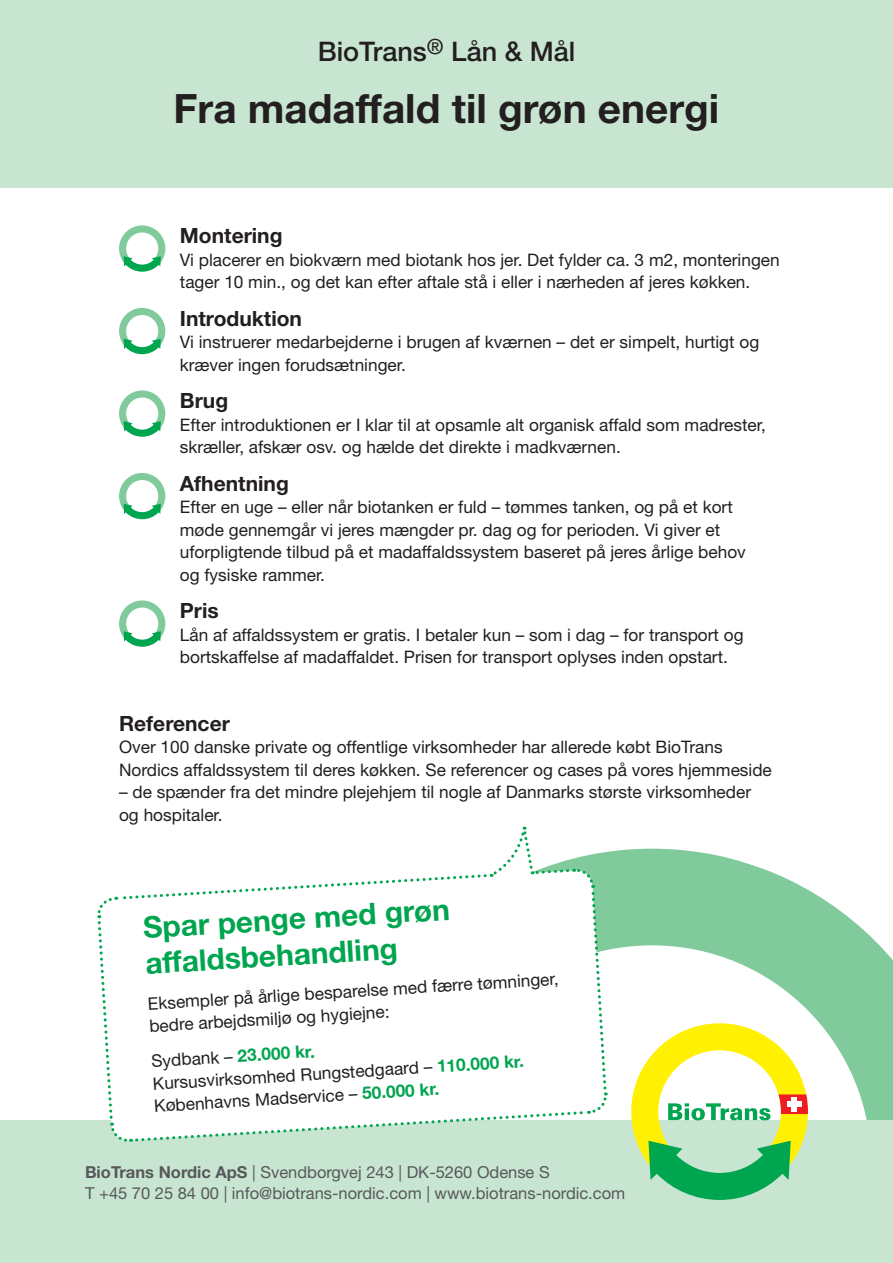
<style>
.page{position:relative;width:893px;height:1263px;background:#fff}
.page>*{position:absolute;margin:0;border:0;box-sizing:border-box;transform-origin:0 0}
.t1{font:700 40.5px "Helvetica Neue LT Pro";color:#231f20}
.t2{font:700 29.85px/36px "Helvetica Neue LT Pro";color:#00a54f}
.t3{font:500 27px "Helvetica Neue LT Pro";color:#231f20}
.t4{font:700 21px "Helvetica Neue LT Pro";color:#231f20}
.t5{font:17.25px/22.5px "Helvetica Neue LT Pro";color:#231f20}
.t6{font:16.5px/21px "Helvetica Neue LT Pro";color:#57585a}
.s1{font-weight:700;color:#00a54f}
.s2{font-weight:700}
</style>
<div class="page">
<svg style="left:608px;top:849px;width:285px;height:271px;fill:#80ca9c"></svg>
<div style="left:0;top:1120px;width:893px;height:143px;background:#c8e5d1"></div>
<svg style="left:631px;top:1023px;width:177px;height:177px"></svg>
<div style="left:792px;top:1097px;width:5px;height:14px;background:#fff"></div>
<div style="left:787px;top:1102px;width:14px;height:5px;background:#fff"></div>
<svg style="left:119px;top:225px;width:46px;height:47px"></svg>
<svg style="left:119px;top:308px;width:46px;height:46px"></svg>
<svg style="left:119px;top:390px;width:46px;height:47px"></svg>
<svg style="left:119px;top:473px;width:46px;height:46px"></svg>
<svg style="left:119px;top:600px;width:46px;height:47px"></svg>
<div style="left:0;top:0;width:893px;height:187px;background:#c8e5d1"></div>
<svg style="left:97px;top:827px;width:511px;height:315px"></svg>
<h3 class="t3" style="left:318px;top:35px;width:259px">BioTrans<sup>®</sup> Lån &amp; Mål</h3>
<h1 class="t1" style="left:174px;top:83px;width:547px">Fra madaffald til grøn energi</h1>
<p class="t4" style="left:180px;top:222px;width:104px">Montering</p>
<p class="t5" style="left:180px;top:248px;width:601px">Vi placerer en biokværn med biotank hos jer. Det fylder ca. 3 m2, monteringen tager 10 min., og det kan efter aftale stå i eller i nærheden af jeres køkken.</p>
<p class="t4" style="left:180px;top:305px;width:124px">Introduktion</p>
<p class="t5" style="left:180px;top:330px;width:581px">Vi instruerer medarbejderne i brugen af kværnen – det er simpelt, hurtigt og kræver ingen forudsætninger.</p>
<p class="t4" style="left:180px;top:387px;width:50px">Brug</p>
<p class="t5" style="left:180px;top:413px;width:587px">Efter introduktionen er I klar til at opsamle alt organisk affald som madrester, skræller, afskær osv. og hælde det direkte i madkværnen.</p>
<p class="t4" style="left:180px;top:470px;width:110px">Afhentning</p>
<p class="t5" style="left:180px;top:495px;width:567px">Efter en uge – eller når biotanken er fuld – tømmes tanken, og på et kort møde gennemgår vi jeres mængder pr. dag og for perioden. Vi giver et uforpligtende tilbud på et madaffaldssystem baseret på jeres årlige behov og fysiske rammer.</p>
<p class="t4" style="left:180px;top:597px;width:40px">Pris</p>
<p class="t5" style="left:180px;top:623px;width:565px">Lån af affaldssystem er gratis. I betaler kun – som i dag – for transport og bortskaffelse af madaffaldet. Prisen for transport oplyses inden opstart.</p>
<p class="t4" style="left:119px;top:710px;width:112px">Referencer</p>
<p class="t5" style="left:119px;top:735px;width:654px">Over 100 danske private og offentlige virksomheder har allerede købt BioTrans<br>Nordics affaldssystem til deres køkken. Se referencer og cases på vores hjemmeside</p>
<p class="t5" style="left:119px;top:780px;width:634px">– de spænder fra det mindre plejehjem til nogle af Danmarks største virksomheder og hospitaler.</p>
<h2 class="t2" style="left:142px;top:907px;width:309px;rotate:-3deg">Spar penge med grøn affaldsbehandling</h2>
<p class="t5" style="left:147px;top:994px;width:413px;line-height:21.8px;rotate:-4deg">Eksempler på årlige besparelse med færre tømninger, bedre arbejdsmiljø og hygiejne:</p>
<p class="t5" style="left:150px;top:1050px;width:373px;rotate:-4deg">Sydbank – <span class="s1">23.000 kr.<br></span>Kursusvirksomhed Rungstedgaard – <span class="s1">110.000 kr.<br></span>Københavns Madservice – <span class="s1">50.000 kr.</span></p>
<p class="t6" style="left:85px;top:1161px;width:542px"><span class="s2">BioTrans Nordic ApS</span> | Svendborgvej 243 | DK-5260 Odense S<br>T +45 70 25 84 00 | info@biotrans-nordic.com | www.biotrans-nordic.com</p>
</div>
